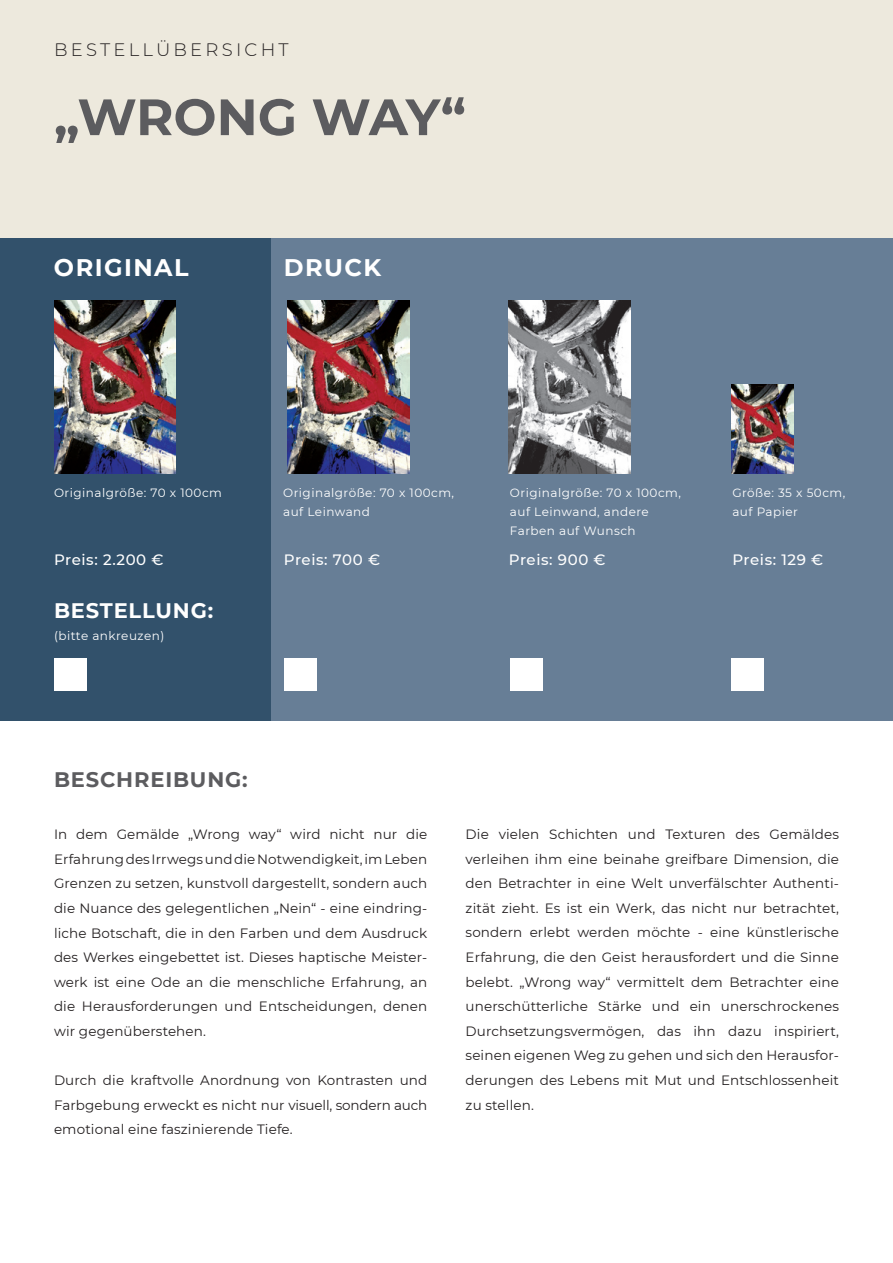
<style>
.page{position:relative;width:893px;height:1263px;background:#fff}
.page>*{position:absolute;margin:0;border:0;box-sizing:border-box;transform-origin:0 0}
.t1{font:700 51px "Montserrat";letter-spacing:-.01em;color:#5c5c5f}
.t2{font:700 24px "Montserrat";letter-spacing:.06em;color:#fff}
.t3{font:700 21px "Montserrat";letter-spacing:.04em;color:#5c5c5f}
.t4{font:700 21px "Montserrat";letter-spacing:.04em;color:#fff}
.t5{font:300 18px "Montserrat";letter-spacing:.18em;color:#231f20}
.t6{font:500 15px "Montserrat";letter-spacing:.04em;color:#fff}
.t7{font:13.5px/24.6px "Montserrat";letter-spacing:.01em;color:#231f20;text-align:justify}
.t8{font:12px/18.6px "Montserrat";letter-spacing:.04em;color:#fff}
</style>
<div class="page">
<div style="left:0;top:0;width:893px;height:319px;background:#ede9dd"></div>
<div style="left:271px;top:238px;width:622px;height:483px;background:#677e96"></div>
<div style="left:0;top:238px;width:271px;height:483px;background:#32516b"></div>
<img style="left:54px;top:301px;width:122px;height:172px">
<img style="left:288px;top:301px;width:122px;height:172px">
<img style="left:509px;top:301px;width:122px;height:172px">
<img style="left:731px;top:385px;width:63px;height:88px">
<div style="left:54px;top:658px;width:33px;height:33px;background:#fff"></div>
<div style="left:284px;top:658px;width:32px;height:33px;background:#fff"></div>
<div style="left:510px;top:658px;width:33px;height:33px;background:#fff"></div>
<div style="left:731px;top:658px;width:33px;height:33px;background:#fff"></div>
<h3 class="t5" style="left:54px;top:37px;width:236px">BESTELLÜBERSICHT</h3>
<h1 class="t1" style="left:54px;top:80px;width:413px">„WRONG WAY“</h1>
<h2 class="t2" style="left:54px;top:250px;width:136px">ORIGINAL</h2>
<h2 class="t2" style="left:284px;top:250px;width:99px">DRUCK</h2>
<p class="t8" style="left:54px;top:483px;width:169px">Originalgröße: 70 x 100cm</p>
<p class="t6" style="left:54px;top:549px;width:111px">Preis: 2.200 €</p>
<h3 class="t4" style="left:54px;top:596px;width:161px">BESTELLUNG:</h3>
<p class="t8" style="left:54px;top:626px;width:112px">(bitte ankreuzen)</p>
<p class="t8" style="left:283px;top:483px;width:172px">Originalgröße: 70 x 100cm, auf Leinwand</p>
<p class="t8" style="left:510px;top:483px;width:172px">Originalgröße: 70 x 100cm, auf Leinwand, andere<br>Farben auf Wunsch</p>
<p class="t8" style="left:732px;top:483px;width:114px">Größe: 35 x 50cm, auf Papier</p>
<p class="t6" style="left:284px;top:549px;width:98px">Preis: 700 €</p>
<p class="t6" style="left:509px;top:549px;width:98px">Preis: 900 €</p>
<p class="t6" style="left:732px;top:549px;width:92px">Preis: 129 €</p>
<h3 class="t3" style="left:54px;top:764px;width:195px">BESCHREIBUNG:</h3>
<p class="t7" style="left:54px;top:821px;width:375px">In dem Gemälde „Wrong way“ wird nicht nur die Erfahrung des Irrwegs und die Notwendigkeit, im Leben Grenzen zu setzen, kunstvoll dargestellt, sondern auch die Nuance des gelegentlichen „Nein“ - eine eindring&shy;liche Botschaft, die in den Farben und dem Ausdruck des Werkes eingebettet ist. Dieses haptische Meister&shy;werk ist eine Ode an die menschliche Erfahrung, an die Herausforderungen und Entscheidungen, denen wir gegenüberstehen.</p>
<p class="t7" style="left:54px;top:1067px;width:375px">Durch die kraftvolle Anordnung von Kontrasten und Farbgebung erweckt es nicht nur visuell, sondern auch emotional eine faszinierende Tiefe.</p>
<p class="t7" style="left:466px;top:821px;width:375px">Die vielen Schichten und Texturen des Gemäldes verleihen ihm eine beinahe greifbare Dimension, die den Betrachter in eine Welt unverfälschter Authenti&shy;zität zieht. Es ist ein Werk, das nicht nur betrachtet, sondern erlebt werden möchte - eine künstlerische Erfahrung, die den Geist herausfordert und die Sinne belebt. „Wrong way“ vermittelt dem Betrachter eine unerschütterliche Stärke und ein unerschrockenes Durchsetzungsvermögen, das ihn dazu inspiriert, seinen eigenen Weg zu gehen und sich den Herausfor&shy;derungen des Lebens mit Mut und Entschlossenheit zu stellen.</p>
</div>
